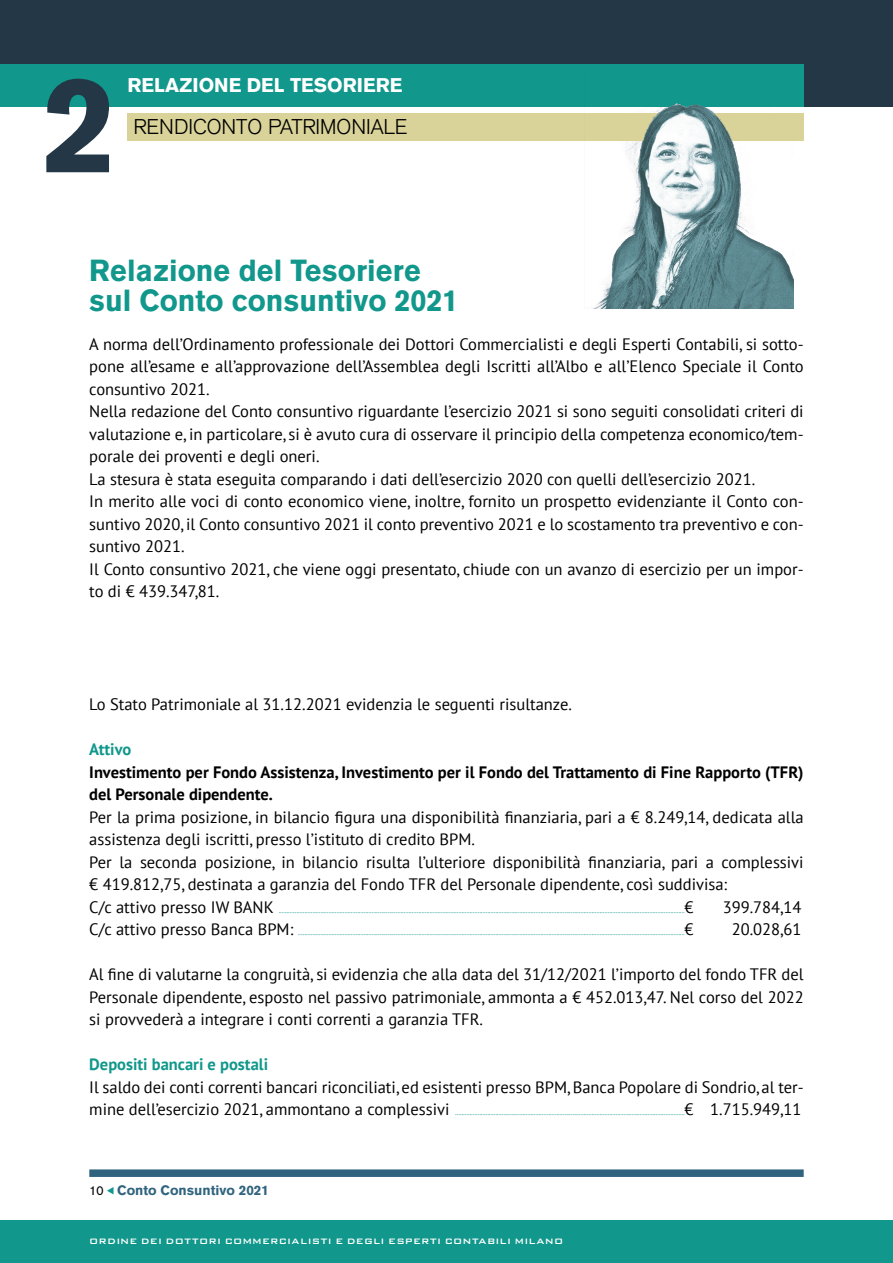
<style>
.page{position:relative;width:893px;height:1263px;background:#fff}
.page>*{position:absolute;margin:0;border:0;box-sizing:border-box;transform-origin:0 0}
.TITOLO_PARAGRAFO_1{font:900 30px/30px "Akzidenz Grotesk";color:#11978b;scale:.96 1}
.t1{font:300 21px "Akzidenz Grotesk";color:#000}
.t2{font:900 19.5px "Akzidenz Grotesk";color:#fff}
.TESTO_PIANO_GENERALE{font:16.5px/22.5px "PT Sans";color:#000;text-align:justify}
.TESTO_PIANO_GENERALE-2{font:700 16.5px/22.5px "PT Sans";color:#000}
.TESTO_PIANO_GENERALE-3{font:700 16.5px "PT Sans";color:#11978b}
.t3{font:900 13.5px "Akzidenz Grotesk";color:#30647e}
.t4{font:500 10.5px "Bank Gothic BT";letter-spacing:.015em;color:#fff}
.TESTO_PIANO_GENERALE-4{font:7.5px "PT Sans";color:#11978b}
.s1{font-size:16.5px;color:#000}
.s2{font-weight:400;font-size:12.75px;color:#000}
</style>
<div class="page">
<img style="left:584px;top:106px;width:210px;height:203px">
<div style="left:0;top:0;width:893px;height:106px;background:#233746"></div>
<div style="left:0;top:64px;width:804px;height:42px;background:#11978b"></div>
<div style="left:89px;top:1169px;width:715px;height:8px;background:#30647e"></div>
<svg style="left:107px;top:1187px;width:7px;height:7px"></svg>
<div style="left:0;top:1220px;width:893px;height:43px;background:#11978b"></div>
<svg style="left:46px;top:79px;width:63px;height:93px"></svg>
<div style="left:128px;top:113px;width:676px;height:27px;background:#d9d39a"></div>
<p class="t2" style="left:128px;top:73px;width:276px">RELAZIONE DEL TESORIERE</p>
<p class="t1" style="left:134px;top:114px;width:275px">RENDICONTO PATRIMONIALE</p>
<p class="TITOLO_PARAGRAFO_1" style="left:89px;top:255px;width:386px">Relazione del Tesoriere sul Conto consuntivo 2021</p>
<p class="TESTO_PIANO_GENERALE" style="left:89px;top:332px;width:716px">A norma dell’Ordinamento professionale dei Dottori Commercialisti e degli Esperti Contabili, si sotto&shy;pone all’esame e all’approvazione dell’Assemblea degli Iscritti all’Albo e all’Elenco Speciale il Conto consuntivo 2021.</p>
<p class="TESTO_PIANO_GENERALE" style="left:89px;top:400px;width:716px">Nella redazione del Conto consuntivo riguardante l’esercizio 2021 si sono seguiti consolidati criteri di valutazione e, in particolare, si è avuto cura di osservare il principio della competenza economico/tem&shy;porale dei proventi e degli oneri.</p>
<p class="TESTO_PIANO_GENERALE" style="left:89px;top:467px;width:667px">La stesura è stata eseguita comparando i dati dell’esercizio 2020 con quelli dell’esercizio 2021.</p>
<p class="TESTO_PIANO_GENERALE" style="left:89px;top:490px;width:716px">In merito alle voci di conto economico viene, inoltre, fornito un prospetto evidenziante il Conto con&shy;suntivo 2020, il Conto consuntivo 2021 il conto preventivo 2021 e lo scostamento tra preventivo e con&shy;suntivo 2021.</p>
<p class="TESTO_PIANO_GENERALE" style="left:89px;top:557px;width:716px">Il Conto consuntivo 2021, che viene oggi presentato, chiude con un avanzo di esercizio per un impor&shy;to di € 439.347,81.</p>
<p class="TESTO_PIANO_GENERALE" style="left:89px;top:692px;width:484px">Lo Stato Patrimoniale al 31.12.2021 evidenzia le seguenti risultanze.</p>
<p class="TESTO_PIANO_GENERALE-3" style="left:89px;top:738px;width:43px">Attivo</p>
<p class="TESTO_PIANO_GENERALE-2" style="left:89px;top:760px;width:716px">Investimento per Fondo Assistenza, Investimento per il Fondo del Trattamento di Fine Rapporto (TFR) del Personale dipendente.</p>
<p class="TESTO_PIANO_GENERALE" style="left:89px;top:805px;width:716px">Per la prima posizione, in bilancio figura una disponibilità finanziaria, pari a € 8.249,14, dedicata alla assistenza degli iscritti, presso l’istituto di credito BPM.</p>
<p class="TESTO_PIANO_GENERALE" style="left:89px;top:850px;width:716px">Per la seconda posizione, in bilancio risulta l’ulteriore disponibilità finanziaria, pari a complessivi € 419.812,75, destinata a garanzia del Fondo TFR del Personale dipendente, così suddivisa:</p>
<p class="TESTO_PIANO_GENERALE-4" style="left:89px;top:905px;width:606px"><span class="s1">C/c attivo presso IW BANK</span> .............................................................................................................................................................................................................................................................<span class="s1">€</span></p>
<p class="TESTO_PIANO_GENERALE" style="left:723px;top:895px;width:80px">399.784,14</p>
<p class="TESTO_PIANO_GENERALE-4" style="left:89px;top:927px;width:606px"><span class="s1">C/c attivo presso Banca BPM:</span> .................................................................................................................................................................................................................................................<span class="s1">€</span></p>
<p class="TESTO_PIANO_GENERALE" style="left:732px;top:917px;width:71px">20.028,61</p>
<p class="TESTO_PIANO_GENERALE" style="left:89px;top:962px;width:716px">Al fine di valutarne la congruità, si evidenzia che alla data del 31/12/2021 l’importo del fondo TFR del Personale dipendente, esposto nel passivo patrimoniale, ammonta a € 452.013,47. Nel corso del 2022 si provvederà a integrare i conti correnti a garanzia TFR.</p>
<p class="TESTO_PIANO_GENERALE-3" style="left:89px;top:1053px;width:180px">Depositi bancari e postali</p>
<p class="TESTO_PIANO_GENERALE" style="left:89px;top:1075px;width:716px">Il saldo dei conti correnti bancari riconciliati, ed esistenti presso BPM, Banca Popolare di Sondrio, al ter-</p>
<p class="TESTO_PIANO_GENERALE-4" style="left:89px;top:1107px;width:714px"><span class="s1">mine dell’esercizio 2021, ammontano a complessivi</span> ...............................................................................................................................................<span class="s1">€ 1.715.949,11</span></p>
<p class="t3" style="left:89px;top:1182px;width:181px"><span class="s2">10</span> Conto Consuntivo 2021</p>
<p class="t4" style="left:89px;top:1236px;width:475px">ORDINE DEI DOTTORI COMMERCIALISTI E DEGLI ESPERTI CONTABILI MILANO</p>
</div>
